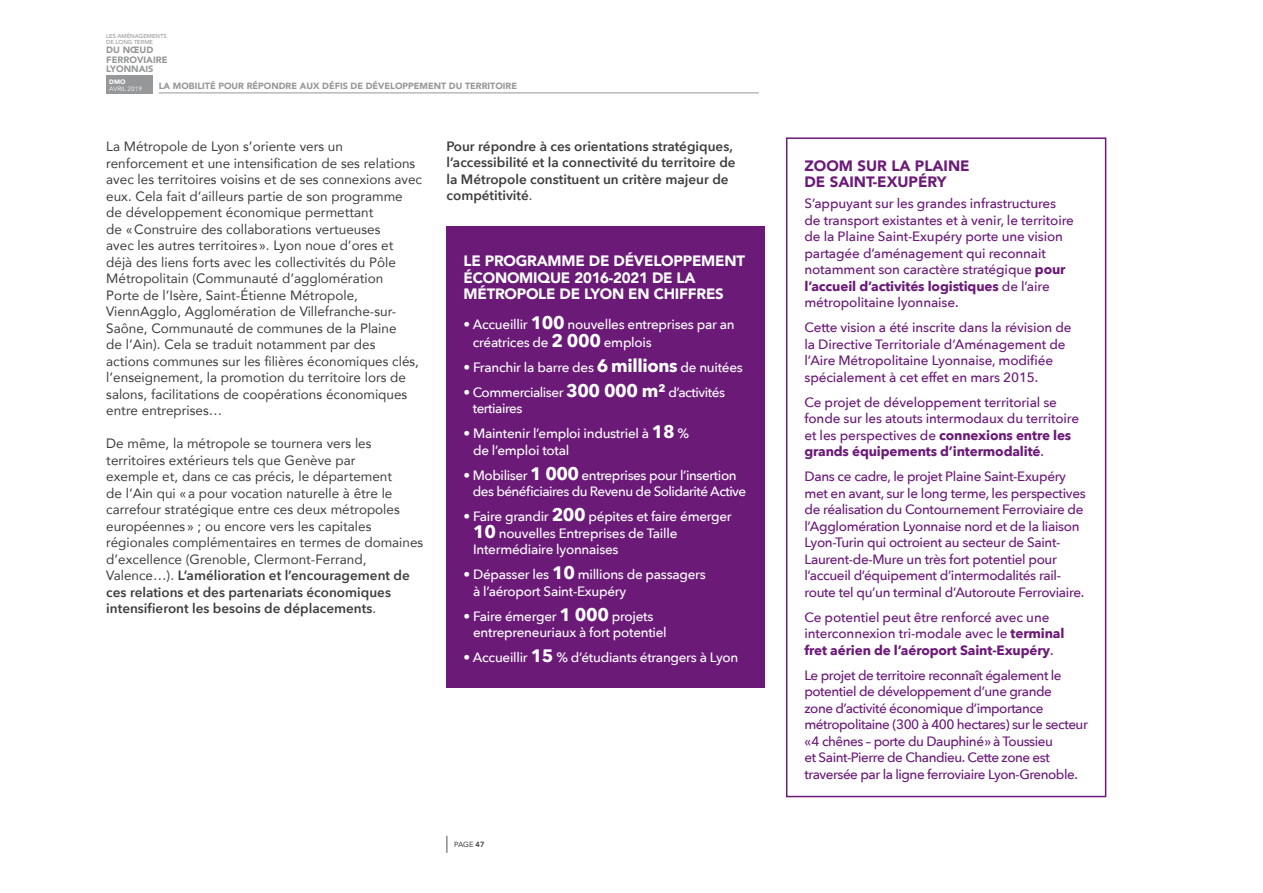
<style>
.page{position:relative;width:1263px;height:893px;background:#fff}
.page>*{position:absolute;margin:0;border:0;box-sizing:border-box;transform-origin:0 0}
.t1{font:900 15px/16.5px "Avenir";letter-spacing:-.015em;color:#fff}
.t2{font:900 15px/16.5px "Avenir";color:#6b1a78}
.t3{font:500 13.5px/16.5px "Avenir Next";letter-spacing:-.025em;color:#6b1a78}
.t4{font:13.5px/16.5px "Avenir";color:#3e3e3f}
.t5{font:500 13.5px/16.5px "Avenir Next";letter-spacing:-.02em;color:#fff}
.t6{font:600 13.5px/16.5px "Avenir Next";color:#3e3e3f}
.t7{font:500 13.5px/16.5px "Avenir Next";letter-spacing:-.04em;color:#fff}
.t8{font:900 9.15px/9.1px "Avenir";color:#959798}
.t9{font:900 9px "Avenir";color:#959798}
.t10{font:7.5px "Avenir";color:#3e3e3f}
.t11{font:6.3px "Avenir Next";color:#fff}
.t12{font:700 6.3px "Avenir Next";color:#fff}
.t13{font:500 5.7px/5.7px "Avenir";color:#959798}
.s1{font-family:"Avenir";font-weight:400}
.s2{font-weight:700;font-size:18px}
.s3{font-weight:800}
.s4{font-weight:700}
</style>
<div class="page">
<svg style="left:446px;top:836px;width:1px;height:17px"></svg>
<div style="left:107px;top:75px;width:46px;height:19px;background:#959798"></div>
<div style="left:446px;top:226px;width:319px;height:461px;background:#6b1a78"></div>
<div style="left:786px;top:137px;width:320px;height:660px;border:2px solid #6b1a78"></div>
<hr style="left:159px;top:93px;width:600px;height:1px;background:#959798">
<p class="t13" style="left:106px;top:33px;width:62px">LES AMÉNAGEMENTS<br>DE LONG TERME</p>
<p class="t8" style="left:106px;top:45px;width:63px">DU NŒUD<br>FERROVIAIRE<br>LYONNAIS</p>
<p class="t12" style="left:109px;top:77px;width:18px">DMO</p>
<p class="t11" style="left:109px;top:84px;width:34px">AVRIL 2019</p>
<p class="t9" style="left:159px;top:78px;width:360px">LA MOBILITÉ POUR RÉPONDRE AUX DÉFIS DE DÉVELOPPEMENT DU TERRITOIRE</p>
<p class="t4" style="left:106px;top:138px;width:317px">La Métropole de Lyon s’oriente vers un renforcement et une intensification de ses relations avec les territoires voisins et de ses connexions avec eux. Cela fait d’ailleurs partie de son programme<br>de développement économique permettant<br>de «Construire des collaborations vertueuses<br>avec les autres territoires ». Lyon noue d’ores et déjà des liens forts avec les collectivités du Pôle Métropolitain (Communauté d’agglomération<br>Porte de l’Isère, Saint-Étienne Métropole, ViennAgglo, Agglomération de Villefranche-sur-Saône, Communauté de communes de la Plaine<br>de l’Ain). Cela se traduit notamment par des<br>actions communes sur les filières économiques clés, l’enseignement, la promotion du territoire lors de salons, facilitations de coopérations économiques entre entreprises…</p>
<p class="t4" style="left:106px;top:435px;width:318px">De même, la métropole se tournera vers les territoires extérieurs tels que Genève par<br>exemple et, dans ce cas précis, le département<br>de l’Ain qui «a pour vocation naturelle à être le carrefour stratégique entre ces deux métropoles européennes» ; ou encore vers les capitales régionales complémentaires en termes de domaines d’excellence (Grenoble, Clermont-Ferrand,</p>
<p class="t6" style="left:106px;top:567px;width:305px"><span class="s1">Valence…).</span> L’amélioration et l’encouragement de ces relations et des partenariats économiques intensifieront les besoins de déplacements<span class="s1">.</span></p>
<p class="t6" style="left:446px;top:138px;width:291px">Pour répondre à ces orientations stratégiques, l’accessibilité et la connectivité du territoire de la Métropole constituent un critère majeur de compétitivité<span class="s1">.</span></p>
<p class="t1" style="left:463px;top:252px;width:283px">LE PROGRAMME DE DÉVELOPPEMENT<br>ÉCONOMIQUE 2016-2021 DE LA<br>MÉTROPOLE DE LYON EN CHIFFRES</p>
<p class="t5" style="left:473px;top:314px;width:263px;line-height:18px;text-indent:-9px">• Accueillir <span class="s2">100</span> nouvelles entreprises par an créatrices de <span class="s2">2 000</span> emplois</p>
<p class="t5" style="left:463px;top:358px;width:281px">• Franchir la barre des <span class="s2">6 millions</span> de nuitées</p>
<p class="t5" style="left:473px;top:383px;width:254px;text-indent:-9px">• Commercialiser <span class="s2">300 000 m²</span> d’activités tertiaires</p>
<p class="t5" style="left:473px;top:425px;width:218px;text-indent:-10px">• Maintenir l’emploi industriel à <span class="s2">18</span> % de l’emploi total</p>
<p class="t7" style="left:473px;top:466px;width:275px;text-indent:-9px">• Mobiliser <span class="s2">1 000</span> entreprises pour l’insertion des bénéficiaires du Revenu de Solidarité Active</p>
<p class="t5" style="left:473px;top:508px;width:260px;text-indent:-10px">• Faire grandir <span class="s2">200</span> pépites et faire émerger<br><span class="s2">10</span> nouvelles Entreprises de Taille<br>Intermédiaire lyonnaises</p>
<p class="t5" style="left:473px;top:566px;width:234px;text-indent:-10px">• Dépasser les <span class="s2">10</span> millions de passagers à l’aéroport Saint-Exupéry</p>
<p class="t5" style="left:473px;top:607px;width:195px;text-indent:-10px">• Faire émerger <span class="s2">1 000</span> projets entrepreneuriaux à fort potentiel</p>
<p class="t5" style="left:463px;top:649px;width:276px">• Accueillir <span class="s2">15</span> % d’étudiants étrangers à Lyon</p>
<p class="t10" style="left:454px;top:838px;width:32px">PAGE <span class="s3">47</span></p>
<p class="t2" style="left:804px;top:157px;width:167px">ZOOM SUR LA PLAINE<br>DE SAINT-EXUPÉRY</p>
<p class="t3" style="left:804px;top:195px;width:271px">S’appuyant sur les grandes infrastructures de transport existantes et à venir, le territoire de la Plaine Saint-Exupéry porte une vision partagée d’aménagement qui reconnait notamment son caractère stratégique <span class="s4">pour l’accueil d’activités logistiques</span> de l’aire métropolitaine lyonnaise.</p>
<p class="t3" style="left:804px;top:319px;width:269px">Cette vision a été inscrite dans la révision de la Directive Territoriale d’Aménagement de l’Aire Métropolitaine Lyonnaise, modifiée spécialement à cet effet en mars 2015.</p>
<p class="t3" style="left:804px;top:393px;width:276px">Ce projet de développement territorial se fonde sur les atouts intermodaux du territoire et les perspectives de <span class="s4">connexions entre les grands équipements d’intermodalité</span>.</p>
<p class="t3" style="left:804px;top:468px;width:283px">Dans ce cadre, le projet Plaine Saint-Exupéry met en avant, sur le long terme, les perspectives de réalisation du Contournement Ferroviaire de l’Agglomération Lyonnaise nord et de la liaison Lyon-Turin qui octroient au secteur de Saint-Laurent-de-Mure un très fort potentiel pour l’accueil d’équipement d’intermodalités rail&shy;route tel qu’un terminal d’Autoroute Ferroviaire.</p>
<p class="t3" style="left:804px;top:608px;width:261px">Ce potentiel peut être renforcé avec une interconnexion tri-modale avec le <span class="s4">terminal fret aérien de l’aéroport Saint-Exupéry</span>.</p>
<p class="t3" style="left:804px;top:666px;width:285px">Le projet de territoire reconnaît également le potentiel de développement d’une grande<br>zone d’activité économique d’importance métropolitaine (300 à 400 hectares) sur le secteur «4 chênes – porte du Dauphiné» à Toussieu<br>et Saint-Pierre de Chandieu. Cette zone est traversée par la ligne ferroviaire Lyon-Grenoble.</p>
</div>
